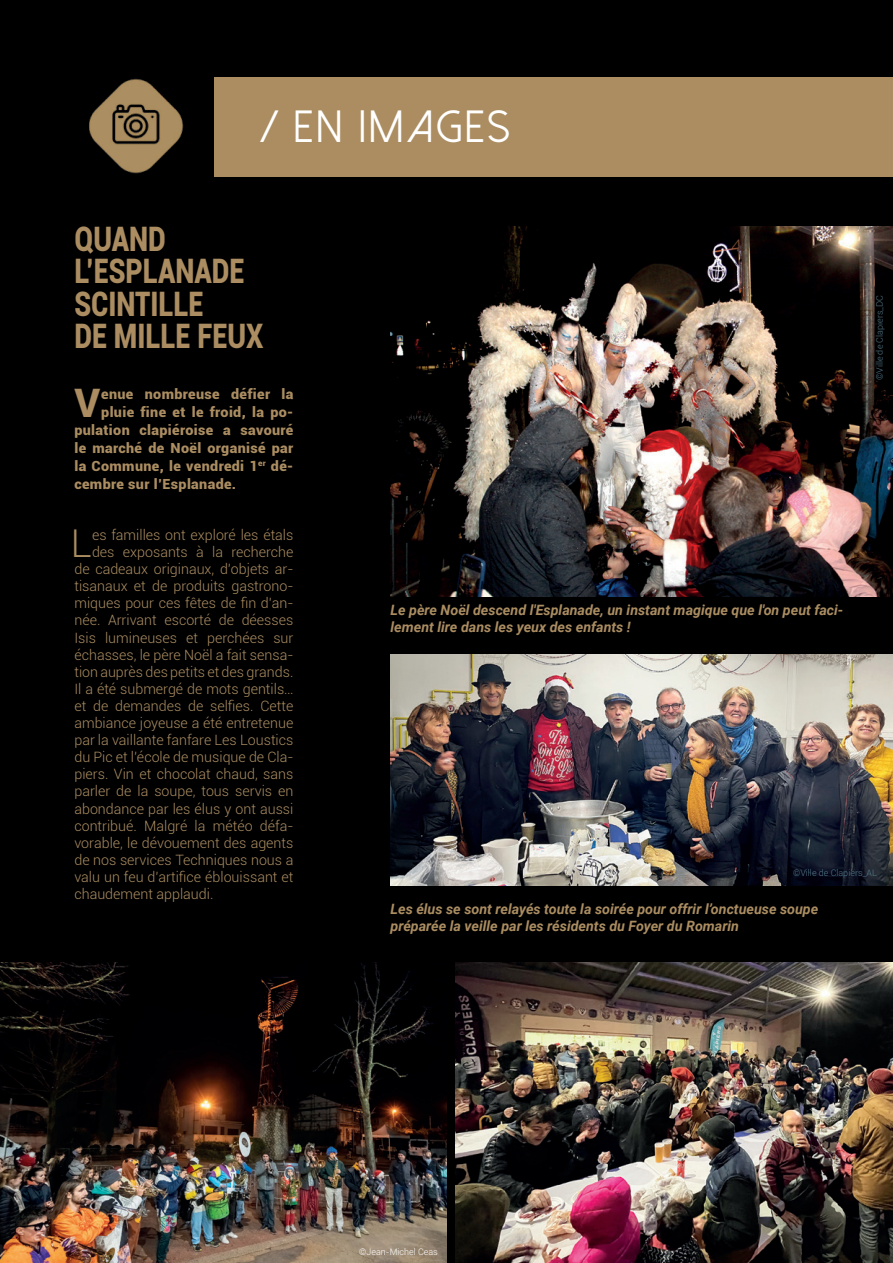
<style>
.page{position:relative;width:893px;height:1263px;background:#000001}
.page>*{position:absolute;margin:0;border:0;box-sizing:border-box;transform-origin:0 0}
.t1{font:45px "Dolce Vita";letter-spacing:.09em;color:#fff}
.t2{font:900 39.3px "Roboto";color:#ab8d61}
.t3{font:300 38.25px "Roboto";color:#ab8d61}
.t4{font:900 33.75px "Roboto";color:#ab8d61;scale:.8 1}
.t5{font:300 14.25px "Roboto";color:#ab8d61}
.t6{font:italic 700 14.25px/17.1px "Roboto";color:#ab8d61}
.t7{font:900 13.95px "Roboto";letter-spacing:.025em;color:#ab8d61}
.t8{font:300 9px "Roboto";color:#547b8b}
.t9{font:300 9px "Roboto";color:#fff}
</style>
<div class="page">
<div style="left:215px;top:77px;width:678px;height:100px;background:#ab8d61"></div>
<img style="left:64px;top:58px;width:148px;height:119px">
<img style="left:391px;top:227px;width:502px;height:370px">
<img style="left:391px;top:654px;width:502px;height:232px">
<img style="left:0;top:962px;width:446px;height:301px">
<img style="left:455px;top:962px;width:438px;height:301px">
<p class="t1" style="left:263px;top:104px;width:247px">/ EN IMAGES</p>
<p class="t4" style="left:74px;top:215px;width:116px">QUAND</p>
<p class="t4" style="left:74px;top:247px;width:214px">L’ESPLANADE</p>
<p class="t4" style="left:74px;top:280px;width:163px">SCINTILLE</p>
<p class="t4" style="left:74px;top:312px;width:238px">DE MILLE FEUX</p>
<p class="t8" style="left:873px;top:380px;width:87px;rotate:-90deg">©Ville de Clapiers_DC</p>
<p class="t2" style="left:74px;top:375px;width:27px">V</p>
<p class="t7" style="left:101px;top:384px;width:194px">enue nombreuse défier la</p>
<p class="t7" style="left:101px;top:402px;width:194px">pluie fine et le froid, la po-</p>
<p class="t7" style="left:74px;top:420px;width:220px">pulation clapiéroise a savouré</p>
<p class="t7" style="left:74px;top:438px;width:220px">le marché de Noël organisé par</p>
<p class="t7" style="left:74px;top:456px;width:220px">la Commune, le vendredi 1<sup>er</sup> dé-</p>
<p class="t7" style="left:74px;top:474px;width:163px">cembre sur l’Esplanade.</p>
<p class="t3" style="left:71px;top:517px;width:23px">L</p>
<p class="t5" style="left:92px;top:525px;width:203px">es familles ont exploré les étals</p>
<p class="t5" style="left:92px;top:542px;width:203px">des exposants à la recherche</p>
<p class="t5" style="left:74px;top:559px;width:220px">de cadeaux originaux, d’objets ar-</p>
<p class="t5" style="left:74px;top:576px;width:220px">tisanaux et de produits gastrono-</p>
<p class="t5" style="left:74px;top:593px;width:220px">miques pour ces fêtes de fin d’an-</p>
<p class="t5" style="left:74px;top:610px;width:220px">née. Arrivant escorté de déesses</p>
<p class="t5" style="left:74px;top:627px;width:220px">Isis lumineuses et perchées sur</p>
<p class="t5" style="left:74px;top:645px;width:220px">échasses, le père Noël a fait sensa-</p>
<p class="t5" style="left:74px;top:662px;width:220px">tion auprès des petits et des grands.</p>
<p class="t5" style="left:74px;top:679px;width:220px">Il a été submergé de mots gentils…</p>
<p class="t5" style="left:74px;top:696px;width:221px">et de demandes de selfies. Cette</p>
<p class="t5" style="left:74px;top:713px;width:221px">ambiance joyeuse a été entretenue</p>
<p class="t5" style="left:74px;top:730px;width:220px">par la vaillante fanfare Les Loustics</p>
<p class="t5" style="left:74px;top:747px;width:220px">du Pic et l’école de musique de Cla-</p>
<p class="t5" style="left:74px;top:764px;width:220px">piers. Vin et chocolat chaud, sans</p>
<p class="t5" style="left:74px;top:781px;width:220px">parler de la soupe, tous servis en</p>
<p class="t5" style="left:74px;top:798px;width:220px">abondance par les élus y ont aussi</p>
<p class="t5" style="left:74px;top:816px;width:220px">contribué. Malgré la météo défa-</p>
<p class="t5" style="left:74px;top:833px;width:220px">vorable, le dévouement des agents</p>
<p class="t5" style="left:74px;top:850px;width:220px">de nos services Techniques nous a</p>
<p class="t5" style="left:74px;top:867px;width:220px">valu un feu d’artifice éblouissant et</p>
<p class="t5" style="left:74px;top:884px;width:141px">chaudement applaudi.</p>
<p class="t6" style="left:391px;top:601px;width:454px">Le père Noël descend l'Esplanade, un instant magique que l'on peut faci&shy;lement lire dans les yeux des enfants !</p>
<p class="t8" style="left:793px;top:867px;width:85px">©Ville de Clapiers_AL</p>
<p class="t6" style="left:391px;top:900px;width:429px">Les élus se sont relayés toute la soirée pour offrir l’onctueuse soupe préparée la veille par les résidents du Foyer du Romarin</p>
<p class="t9" style="left:359px;top:1245px;width:80px">©Jean-Michel Ceas</p>
</div>
